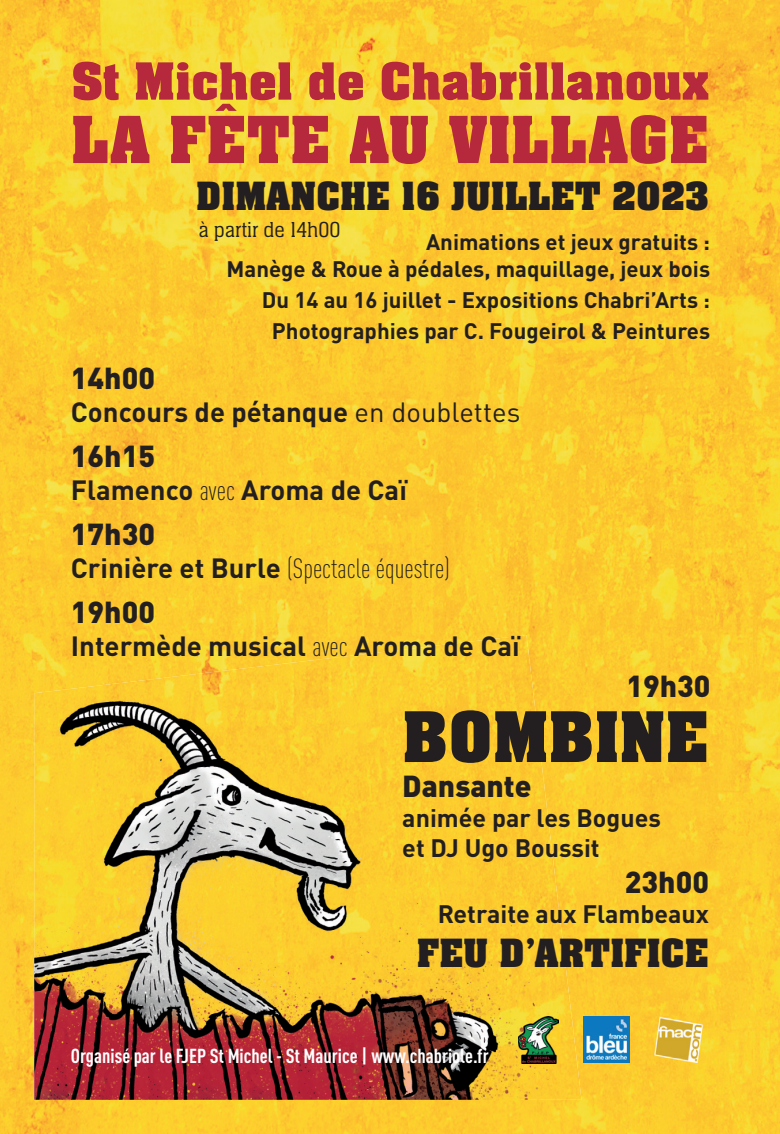
<style>
.page{position:relative;width:780px;height:1134px;background:#fff}
.page>*{position:absolute;margin:0;border:0;box-sizing:border-box;transform-origin:0 0}
.t1{font:700 76px "Neue Aachen Pro";color:#231f20}
.t2{font:700 70.75px "Neue Aachen Pro";color:#b6293d}
.t3{font:700 56px "Neue Aachen Pro";color:#b6293d}
.t4{font:700 42.5px "Neue Aachen Pro";color:#231f20}
.t5{font:900 30px "DIN Pro";color:#231f20}
.t6{font:700 27.5px "DIN Pro";color:#231f20}
.t7{font:300 condensed 27.5px "DIN Pro";color:#231f20}
.t8{font:700 25px/30px "DIN Pro";color:#231f20}
.t9{font:300 22.5px "Neue Aachen Pro";color:#231f20}
.t10{font:700 22.25px/26.8px "DIN Pro";color:#231f20;text-align:right}
.t11{font:700 condensed 20px "DIN Pro";color:#fff}
.s1{font-weight:400}
.s2{font-weight:300;font-stretch:condensed}
.s3{font-weight:700;font-stretch:normal}
</style>
<div class="page">
<img style="left:0;top:0;width:606px;height:697px">
<img style="left:606px;top:0;width:174px;height:1134px">
<img style="left:0;top:697px;width:85px;height:437px">
<img style="left:520px;top:697px;width:87px;height:437px">
<img style="left:85px;top:1100px;width:435px;height:34px">
<img style="left:34px;top:635px;width:547px;height:465px">
<img style="left:583px;top:1016px;width:46px;height:46px">
<img style="left:648px;top:1016px;width:61px;height:46px">
<img style="left:518px;top:1016px;width:40px;height:47px">
<h3 class="t3" style="left:71px;top:50px;width:639px">St Michel de Chabrillanoux</h3>
<h2 class="t2" style="left:71px;top:101px;width:639px">LA FÊTE AU VILLAGE</h2>
<h3 class="t4" style="left:196px;top:173px;width:514px">DIMANCHE 16 JUILLET 2023</h3>
<p class="t9" style="left:198px;top:217px;width:144px">à partir de 14h00</p>
<p class="t10" style="left:226px;top:226px;width:485px">Animations et jeux gratuits :<br>Manège &amp; Roue à pédales, maquillage, jeux bois</p>
<p class="t10" style="left:262px;top:282px;width:449px;line-height:31px;text-align:center">Du 14 au 16 juillet - Expositions Chabri’Arts :<br>Photographies par C. Fougeirol &amp; Peintures</p>
<h3 class="t5" style="left:71px;top:352px;width:86px">14h00</h3>
<p class="t6" style="left:71px;top:389px;width:451px">Concours de pétanque <span class="s1">en doublettes</span></p>
<h3 class="t5" style="left:71px;top:430px;width:86px">16h15</h3>
<p class="t6" style="left:71px;top:467px;width:337px">Flamenco <span class="s2">avec</span> Aroma de Caï</p>
<h3 class="t5" style="left:71px;top:508px;width:86px">17h30</h3>
<p class="t7" style="left:71px;top:549px;width:380px"><span class="s3">Crinière et Burle</span> (Spectacle équestre)</p>
<h3 class="t5" style="left:71px;top:586px;width:86px">19h00</h3>
<p class="t6" style="left:71px;top:623px;width:450px">Intermède musical <span class="s2">avec</span> Aroma de Caï</p>
<h3 class="t5" style="left:626px;top:660px;width:86px">19h30</h3>
<h1 class="t1" style="left:402px;top:695px;width:308px">BOMBINE</h1>
<h3 class="t5" style="left:402px;top:761px;width:131px">Dansante</h3>
<p class="t8" style="left:402px;top:800px;width:260px">animée par les Bogues et DJ Ugo Boussit</p>
<h3 class="t5" style="left:625px;top:856px;width:86px">23h00</h3>
<p class="t8" style="left:438px;top:896px;width:272px">Retraite aux Flambeaux</p>
<h3 class="t4" style="left:417px;top:929px;width:294px">FEU D’ARTIFICE</h3>
<p class="t11" style="left:71px;top:1041px;width:419px">Organisé par le FJEP St Michel - St Maurice | www.chabriole.fr</p>
</div>
